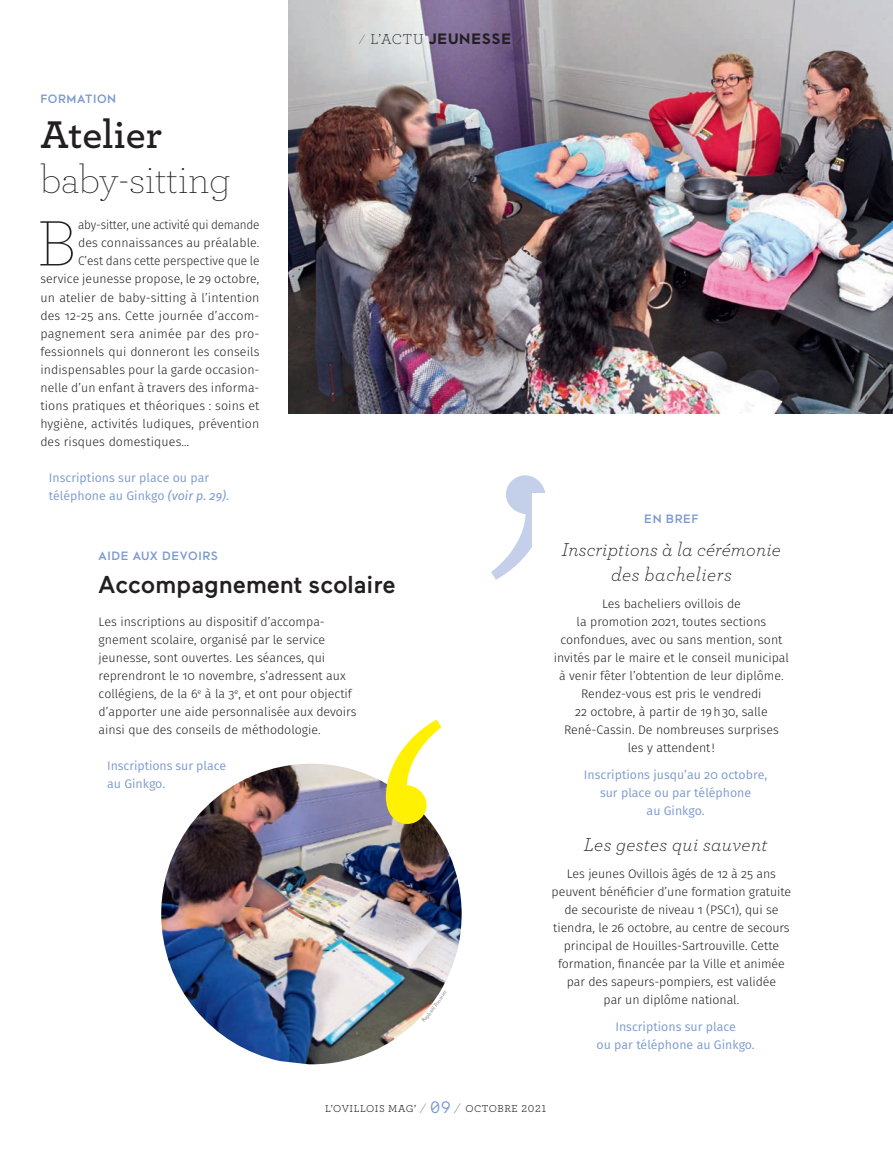
<style>
.page{position:relative;width:893px;height:1149px;background:#fff}
.page>*{position:absolute;margin:0;border:0;box-sizing:border-box;transform-origin:0 0}
.t1{font:200 67.05px "Archer";color:#231f20}
.t2{font:200 40.5px "Archer";color:#231f20}
.t3{font:600 40.5px "Archer";color:#231f20}
.t4{font:500 24.3px "Maax";letter-spacing:.005em;color:#231f20}
.t5{font:italic 300 19.5px/24.5px "Archer";letter-spacing:.015em;color:#231f20;text-align:center}
.t6{font:700 15px "Maax";letter-spacing:.05em;color:#231f20}
.t7{font:300 12.3px/18px "Fira Sans";color:#231f20;text-align:center}
.t8{font:12.3px/18px "Fira Sans";color:#7b9acf}
.t9{font:300 12.3px "Fira Sans";color:#231f20;scale:.95 1}
.t10{font:300 12.3px "Fira Sans";color:#231f20;scale:.96 1}
.t11{font:500 12px "Maax";letter-spacing:.05em;color:#7b9acf}
.t12{font:10.5px "Archer";letter-spacing:.05em;color:#231f20}
.s1{font-style:italic}
.s2{font-family:"Archer";font-weight:200}
.s3{font-family:"Archer";font-weight:300}
.s4{font-weight:200;font-size:15px}
.s5{font-family:"Maax";font-size:16.5px;color:#7b9acf}
</style>
<div class="page">
<img style="left:161px;top:763px;width:301px;height:300px">
<svg style="left:386px;top:719px;width:55px;height:104px"></svg>
<img style="left:288px;top:0;width:605px;height:414px">
<svg style="left:491px;top:475px;width:55px;height:104px"></svg>
<div style="left:533px;top:493px;width:279px;height:577px;background:#fff"></div>
<svg style="left:421px;top:989px;width:26px;height:32px"></svg>
<p class="t11" style="left:40px;top:93px;width:77px">FORMATION</p>
<h2 class="t3" style="left:40px;top:104px;width:123px">Atelier</h2>
<h2 class="t2" style="left:40px;top:155px;width:192px">baby-sitting</h2>
<h1 class="t1" style="left:37px;top:201px;width:40px">B</h1>
<p class="t9" style="left:78px;top:216px;width:193px">aby-sitter, une activité qui demande</p>
<p class="t7" style="left:78px;top:234px;width:183px">des connaissances au préalable.</p>
<p class="t10" style="left:78px;top:252px;width:191px">C’est dans cette perspective que le</p>
<p class="t7" style="left:40px;top:270px;width:221px">service jeunesse propose, le 29 octobre,</p>
<p class="t7" style="left:40px;top:288px;width:221px">un atelier de baby-sitting à l’intention</p>
<p class="t7" style="left:40px;top:306px;width:221px">des 12-25 ans. Cette journée d’accom-</p>
<p class="t7" style="left:40px;top:324px;width:221px">pagnement sera animée par des pro-</p>
<p class="t7" style="left:40px;top:342px;width:221px">fessionnels qui donneront les conseils</p>
<p class="t7" style="left:40px;top:360px;width:221px">indispensables pour la garde occasion-</p>
<p class="t7" style="left:40px;top:378px;width:221px">nelle d’un enfant à travers des informa-</p>
<p class="t7" style="left:40px;top:396px;width:221px">tions pratiques et théoriques : soins et</p>
<p class="t7" style="left:40px;top:414px;width:220px">hygiène, activités ludiques, prévention</p>
<p class="t7" style="left:40px;top:432px;width:150px">des risques domestiques…</p>
<p class="t8" style="left:49px;top:468px;width:181px">Inscriptions sur place ou par téléphone au Ginkgo <span class="s1">(voir p. 29)</span>.</p>
<p class="t6" style="left:359px;top:31px;width:167px"><span class="s2">⁄</span> <span class="s3">L’ACTU</span> JEUNESSE <span class="s2">⁄</span></p>
<p class="t11" style="left:99px;top:549px;width:121px">AIDE AUX DEVOIRS</p>
<h3 class="t4" style="left:99px;top:571px;width:299px">Accompagnement scolaire</h3>
<p class="t7" style="left:99px;top:612px;width:259px;text-align:left">Les inscriptions au dispositif d’accompa&shy;gnement scolaire, organisé par le service jeunesse, sont ouvertes. Les séances, qui reprendront le 10 novembre, s’adressent aux collégiens, de la 6<sup>e</sup> à la 3<sup>e</sup>, et ont pour objectif d’apporter une aide personnalisée aux devoirs ainsi que des conseils de méthodologie.</p>
<p class="t8" style="left:107px;top:756px;width:120px">Inscriptions sur place au Ginkgo.</p>
<p class="t11" style="left:644px;top:512px;width:56px">EN BREF</p>
<h3 class="t5" style="left:562px;top:536px;width:220px">Inscriptions à la cérémonie des bacheliers</h3>
<p class="t7" style="left:554px;top:594px;width:237px">Les bacheliers ovillois de<br>la promotion 2021, toutes sections confondues, avec ou sans mention, sont invités par le maire et le conseil municipal à venir fêter l’obtention de leur diplôme.<br>Rendez-vous est pris le vendredi<br>22 octobre, à partir de 19 h 30, salle René-Cassin. De nombreuses surprises<br>les y attendent !</p>
<p class="t8" style="left:584px;top:765px;width:185px;text-align:center">Inscriptions jusqu’au 20 octobre, sur place ou par téléphone<br>au Ginkgo.</p>
<h3 class="t5" style="left:584px;top:831px;width:185px">Les gestes qui sauvent</h3>
<p class="t7" style="left:552px;top:864px;width:241px">Les jeunes Ovillois âgés de 12 à 25 ans peuvent bénéficier d’une formation gratuite de secouriste de niveau 1 (PSC1), qui se tiendra, le 26 octobre, au centre de secours principal de Houilles-Sartrouville. Cette formation, financée par la Ville et animée par des sapeurs-pompiers, est validée<br>par un diplôme national.</p>
<p class="t8" style="left:597px;top:1017px;width:160px;text-align:center">Inscriptions sur place<br>ou par téléphone au Ginkgo.</p>
<p class="t12" style="left:325px;top:1100px;width:222px">L’OVILLOIS MAG’ <span class="s4">⁄</span> <span class="s5">09</span> <span class="s4">⁄</span> OCTOBRE 2021</p>
</div>
